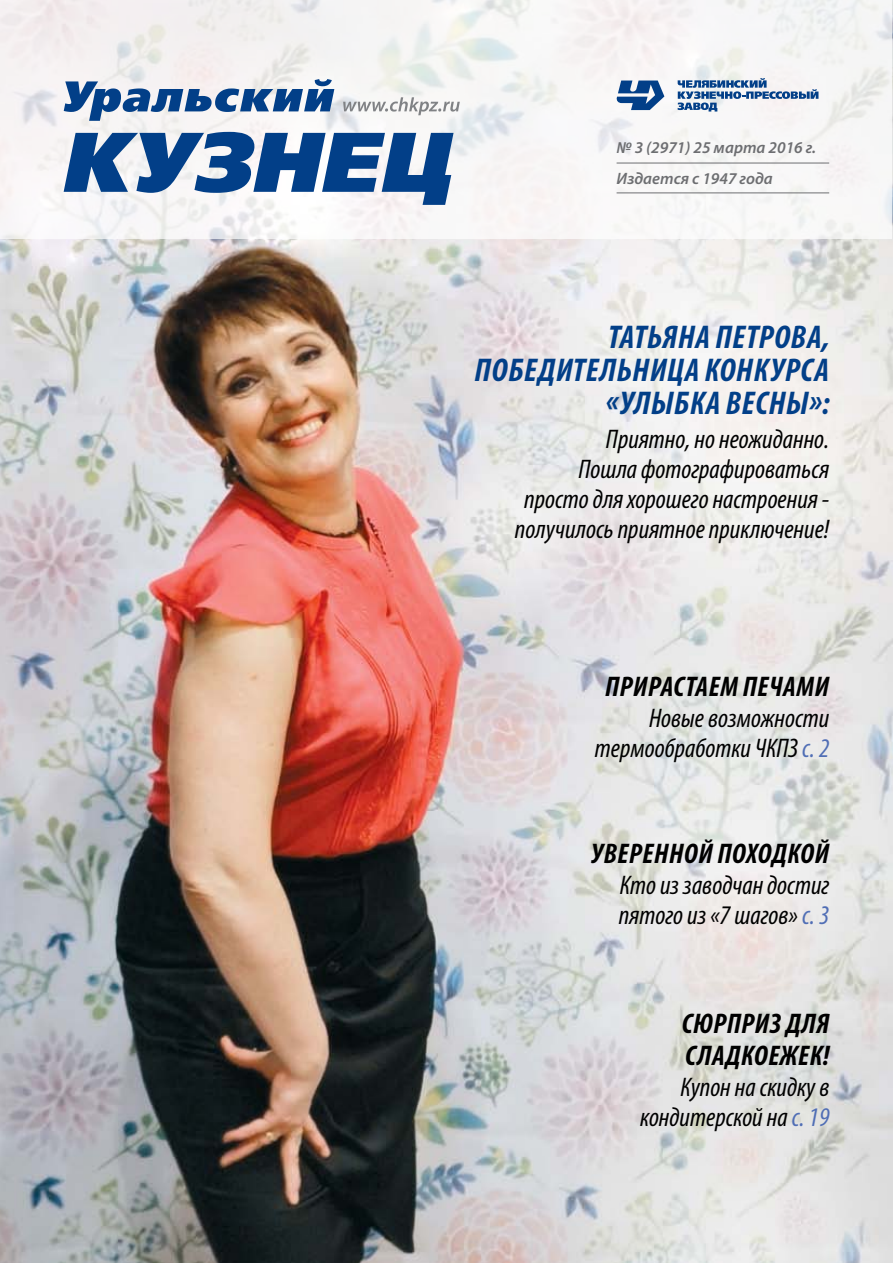
<style>
.page{position:relative;width:893px;height:1263px;background:#fff}
.page>*{position:absolute;margin:0;border:0;box-sizing:border-box;transform-origin:0 0}
.t1{font:italic 700 condensed 33px/33px "Myriad Pro";letter-spacing:.02em;color:#023f88;text-align:right}
.t2{font:italic 700 condensed 28.5px/31.5px "Myriad Pro";letter-spacing:.02em;color:#000}
.t3{font:italic condensed 27px/30px "Myriad Pro";color:#000;text-align:right}
.t4{font:italic 600 16.5px/30.9px "Myriad Pro";color:#6d6e71}
.s1{color:#506eb5}
</style>
<div class="page">
<img style="left:0;top:4px;width:892px;height:1259px">
<svg style="left:0;top:0;width:891px;height:239px;fill:#f7f5f5"></svg>
<svg style="left:678px;top:79px;width:140px;height:33px"></svg>
<svg style="left:617px;top:81px;width:47px;height:29px"></svg>
<hr style="left:617px;top:163px;width:212px;height:1px;background:#6d6e71">
<hr style="left:617px;top:193px;width:212px;height:1px;background:#6d6e71">
<svg style="left:64px;top:79px;width:270px;height:42px"></svg>
<svg style="left:64px;top:132px;width:390px;height:73px"></svg>
<svg style="left:343px;top:97px;width:117px;height:18px"></svg>
<p class="t4" style="left:617px;top:132px;width:201px">№ 3 (2971) 25 марта 2016 г.<br>Издается с 1947 года</p>
<p class="t1" style="left:475px;top:320px;width:356px">Татьяна Петрова,<br>Победительница конкурса «Улыбка весны»:</p>
<p class="t3" style="left:515px;top:424px;width:316px">Приятно, но неожиданно.<br>Пошла фотографироваться просто для хорошего настроения - получилось приятное приключение!</p>
<p class="t2" style="left:605px;top:670px;width:226px">прирастаем печами</p>
<p class="t3" style="left:595px;top:702px;width:236px">Новые возможности термообработки ЧКПЗ <span class="s1">с. 2</span></p>
<p class="t2" style="left:591px;top:837px;width:240px">уверенной походкой</p>
<p class="t3" style="left:619px;top:870px;width:212px;text-align:left">Кто из заводчан достиг пятого из «7 шагов» <span class="s1">с. 3</span></p>
<p class="t2" style="left:682px;top:1007px;width:149px">Сюрприз для сладкоежек!</p>
<p class="t3" style="left:640px;top:1071px;width:191px">Купон на скидку в кондитерской на <span class="s1">с. 19</span></p>
</div>
